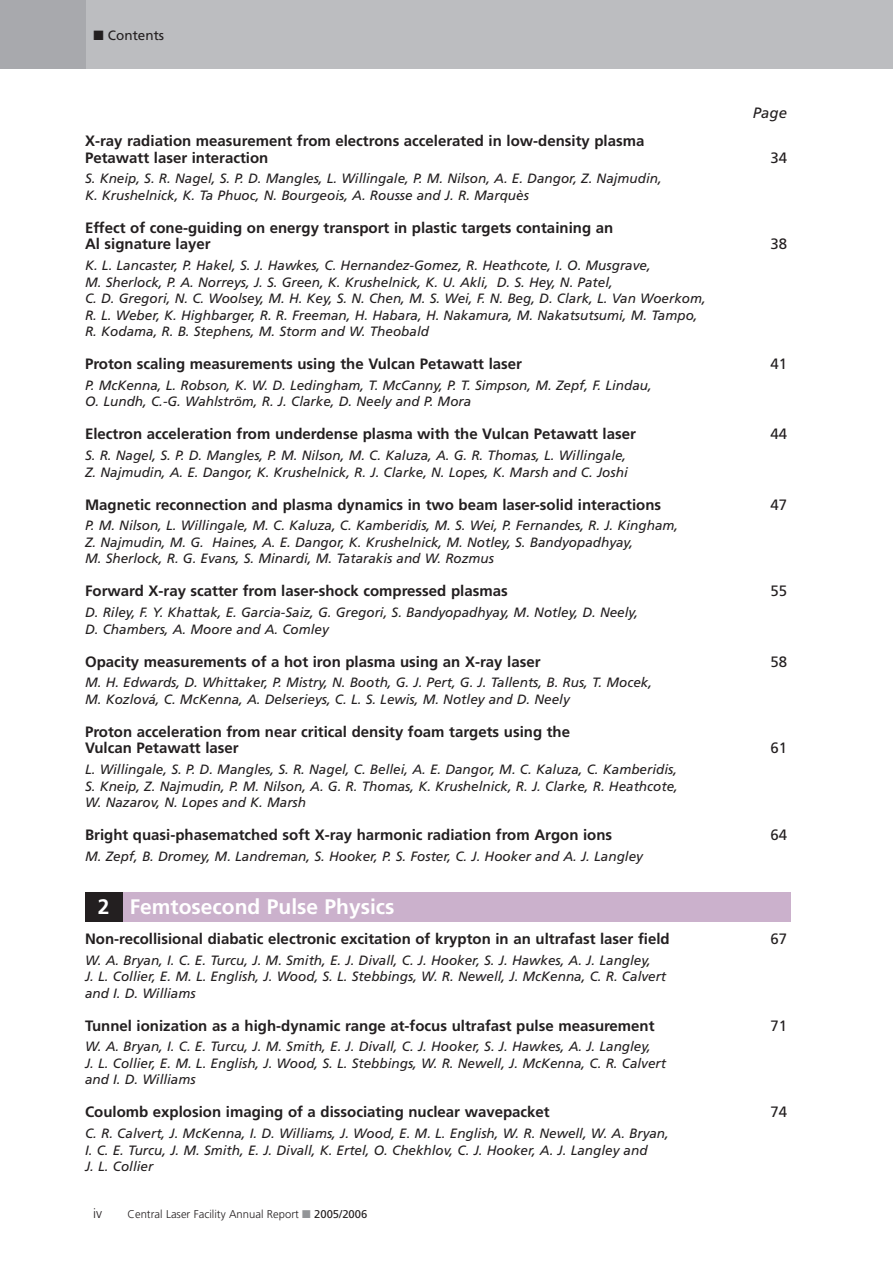
<style>
.page{position:relative;width:893px;height:1263px;background:#fff}
.page>*{position:absolute;margin:0;border:0;box-sizing:border-box;transform-origin:0 0}
.t1{font:700 21px "Frutiger";color:#fff}
.t2{font:700 15px/16.5px "Frutiger";color:#231f20}
.t3{font:15px "Frutiger";color:#231f20}
.t4{font:italic 15px "Frutiger";color:#231f20}
.t5{font:italic 13.5px/16.5px "Frutiger";color:#231f20}
.t6{font:13.5px "Frutiger";color:#231f20}
.t7{font:300 13.5px "Frutiger";color:#231f20}
.t8{font:300 11.25px "Frutiger";color:#231f20}
.s1{color:#939598}
.s2{font-weight:400}
</style>
<div class="page">
<div style="left:85px;top:0;width:808px;height:68px;background:#bcbdc0"></div>
<div style="left:0;top:0;width:85px;height:68px;background:#a8a9ad"></div>
<div style="left:85px;top:892px;width:706px;height:30px;background:#231f20"></div>
<div style="left:123px;top:892px;width:668px;height:30px;background:#cbb1cc"></div>
<p class="t6" style="left:94px;top:30px;width:72px">■ Contents</p>
<p class="t2" style="left:85px;top:134px;width:561px">X-ray radiation measurement from electrons accelerated in low-density plasma<br>Petawatt laser interaction</p>
<p class="t5" style="left:85px;top:171px;width:578px">S. Kneip, S. R. Nagel, S. P. D. Mangles, L. Willingale, P. M. Nilson, A. E. Dangor, Z. Najmudin,<br>K. Krushelnick, K. Ta Phuoc, N. Bourgeois, A. Rousse and J. R. Marquès</p>
<p class="t2" style="left:85px;top:221px;width:530px">Effect of cone-guiding on energy transport in plastic targets containing an<br>Al signature layer</p>
<p class="t4" style="left:753px;top:106px;width:36px">Page</p>
<p class="t3" style="left:770px;top:151px;width:18px">34</p>
<p class="t3" style="left:770px;top:238px;width:18px">38</p>
<p class="t5" style="left:85px;top:258px;width:622px">K. L. Lancaster, P. Hakel, S. J. Hawkes, C. Hernandez-Gomez, R. Heathcote, I. O. Musgrave,<br>M. Sherlock, P. A. Norreys, J. S. Green, K. Krushelnick, K. U. Akli, D. S. Hey, N. Patel,<br>C. D. Gregori, N. C. Woolsey, M. H. Key, S. N. Chen, M. S. Wei, F. N. Beg, D. Clark, L. Van Woerkom, R. L. Weber, K. Highbarger, R. R. Freeman, H. Habara, H. Nakamura, M. Nakatsutsumi, M. Tampo, R. Kodama, R. B. Stephens, M. Storm and W. Theobald</p>
<p class="t2" style="left:85px;top:357px;width:438px">Proton scaling measurements using the Vulcan Petawatt laser</p>
<p class="t3" style="left:770px;top:358px;width:18px">41</p>
<p class="t5" style="left:85px;top:378px;width:568px">P. McKenna, L. Robson, K. W. D. Ledingham, T. McCanny, P. T. Simpson, M. Zepf, F. Lindau,<br>O. Lundh, C.-G. Wahlström, R. J. Clarke, D. Neely and P. Mora</p>
<p class="t2" style="left:85px;top:427px;width:552px">Electron acceleration from underdense plasma with the Vulcan Petawatt laser</p>
<p class="t3" style="left:770px;top:428px;width:18px">44</p>
<p class="t5" style="left:85px;top:448px;width:544px">S. R. Nagel, S. P. D. Mangles, P. M. Nilson, M. C. Kaluza, A. G. R. Thomas, L. Willingale,<br>Z. Najmudin, A. E. Dangor, K. Krushelnick, R. J. Clarke, N. Lopes, K. Marsh and C. Joshi</p>
<p class="t2" style="left:85px;top:497px;width:578px">Magnetic reconnection and plasma dynamics in two beam laser-solid interactions</p>
<p class="t3" style="left:770px;top:498px;width:18px">47</p>
<p class="t5" style="left:85px;top:518px;width:595px">P. M. Nilson, L. Willingale, M. C. Kaluza, C. Kamberidis, M. S. Wei, P. Fernandes, R. J. Kingham,<br>Z. Najmudin, M. G. Haines, A. E. Dangor, K. Krushelnick, M. Notley, S. Bandyopadhyay,<br>M. Sherlock, R. G. Evans, S. Minardi, M. Tatarakis and W. Rozmus</p>
<p class="t2" style="left:85px;top:584px;width:424px">Forward X-ray scatter from laser-shock compressed plasmas</p>
<p class="t3" style="left:770px;top:585px;width:18px">55</p>
<p class="t5" style="left:85px;top:605px;width:554px">D. Riley, F. Y. Khattak, E. Garcia-Saiz, G. Gregori, S. Bandyopadhyay, M. Notley, D. Neely,<br>D. Chambers, A. Moore and A. Comley</p>
<p class="t2" style="left:85px;top:654px;width:457px">Opacity measurements of a hot iron plasma using an X-ray laser</p>
<p class="t3" style="left:770px;top:655px;width:18px">58</p>
<p class="t5" style="left:85px;top:675px;width:569px">M. H. Edwards, D. Whittaker, P. Mistry, N. Booth, G. J. Pert, G. J. Tallents, B. Rus, T. Mocek,<br>M. Kozlová, C. McKenna, A. Delserieys, C. L. S. Lewis, M. Notley and D. Neely</p>
<p class="t2" style="left:85px;top:725px;width:487px">Proton acceleration from near critical density foam targets using the<br>Vulcan Petawatt laser</p>
<p class="t3" style="left:770px;top:742px;width:18px">61</p>
<p class="t5" style="left:85px;top:762px;width:594px;text-align:justify">L. Willingale, S. P. D. Mangles, S. R. Nagel, C. Bellei, A. E. Dangor, M. C. Kaluza, C. Kamberidis, S. Kneip, Z. Najmudin, P. M. Nilson, A. G. R. Thomas, K. Krushelnick, R. J. Clarke, R. Heathcote, W. Nazarov, N. Lopes and K. Marsh</p>
<p class="t2" style="left:85px;top:828px;width:529px">Bright quasi-phasematched soft X-ray harmonic radiation from Argon ions</p>
<p class="t3" style="left:770px;top:829px;width:18px">64</p>
<p class="t5" style="left:85px;top:849px;width:559px">M. Zepf, B. Dromey, M. Landreman, S. Hooker, P. S. Foster, C. J. Hooker and A. J. Langley</p>
<h1 class="t1" style="left:98px;top:898px;width:298px">2 Femtosecond Pulse Physics</h1>
<p class="t2" style="left:85px;top:932px;width:586px">Non-recollisional diabatic electronic excitation of krypton in an ultrafast laser field</p>
<p class="t3" style="left:770px;top:933px;width:18px">67</p>
<p class="t5" style="left:85px;top:953px;width:583px">W. A. Bryan, I. C. E. Turcu, J. M. Smith, E. J. Divall, C. J. Hooker, S. J. Hawkes, A. J. Langley,<br>J. L. Collier, E. M. L. English, J. Wood, S. L. Stebbings, W. R. Newell, J. McKenna, C. R. Calvert and I. D. Williams</p>
<p class="t2" style="left:85px;top:1018px;width:571px">Tunnel ionization as a high-dynamic range at-focus ultrafast pulse measurement</p>
<p class="t3" style="left:770px;top:1019px;width:18px">71</p>
<p class="t5" style="left:85px;top:1039px;width:582px">W. A. Bryan, I. C. E. Turcu, J. M. Smith, E. J. Divall, C. J. Hooker, S. J. Hawkes, A. J. Langley,<br>J. L. Collier, E. M. L. English, J. Wood, S. L. Stebbings, W. R. Newell, J. McKenna, C. R. Calvert and I. D. Williams</p>
<p class="t2" style="left:85px;top:1105px;width:466px">Coulomb explosion imaging of a dissociating nuclear wavepacket</p>
<p class="t3" style="left:770px;top:1106px;width:18px">74</p>
<p class="t5" style="left:85px;top:1126px;width:585px">C. R. Calvert, J. McKenna, I. D. Williams, J. Wood, E. M. L. English, W. R. Newell, W. A. Bryan,<br>I. C. E. Turcu, J. M. Smith, E. J. Divall, K. Ertel, O. Chekhlov, C. J. Hooker, A. J. Langley and<br>J. L. Collier</p>
<p class="t7" style="left:93px;top:1208px;width:10px">iv</p>
<p class="t8" style="left:128px;top:1210px;width:241px">Central Laser Facility Annual Report <span class="s1">■</span> <span class="s2">2005/2006</span></p>
</div>
